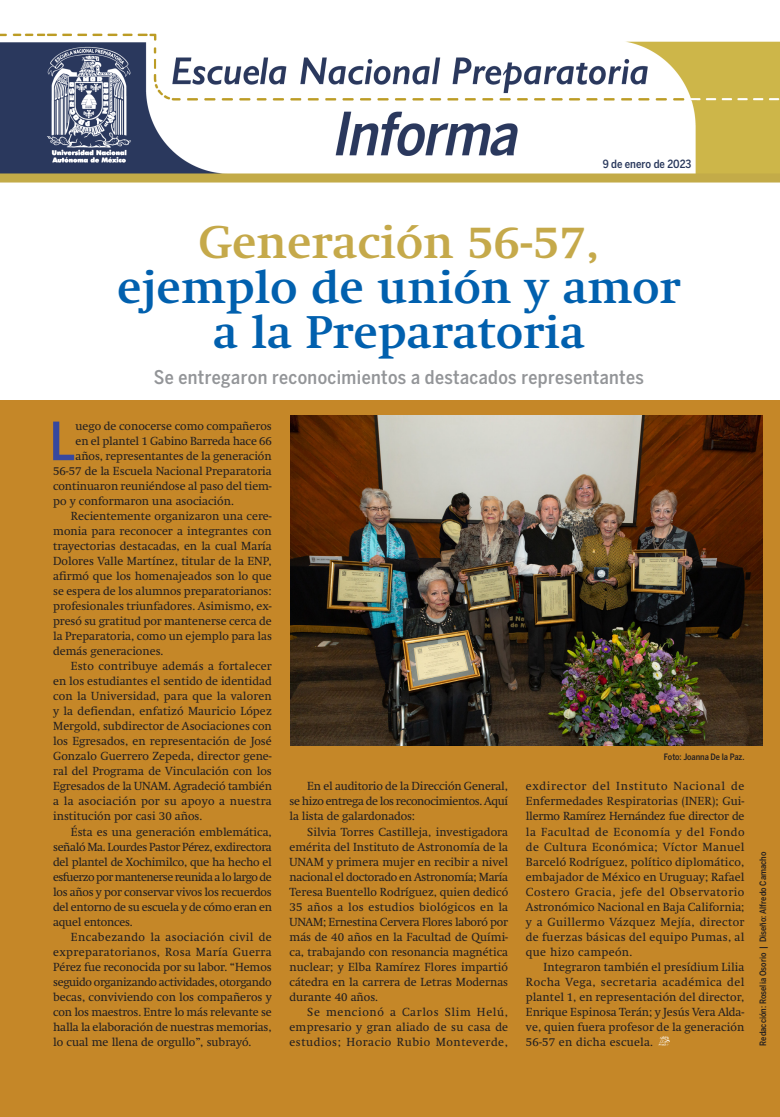
<style>
.page{position:relative;width:780px;height:1117px;background:#fff}
.page>*{position:absolute;margin:0;border:0;box-sizing:border-box;transform-origin:0 0}
.Text_Cap_2022{font:500 52.12px "Benton Sans Cond";color:#37489e}
.Cabezal_2022{font:700 45px "Swift";letter-spacing:.01em;color:#0160ae}
.Cabezal_2022-2{font:700 45px "Swift";letter-spacing:.01em;color:#c5a94a}
.Cabeza_secundaria{font:500 18.75px "Benton Sans Cond";letter-spacing:.02em;color:#939598}
.Texto_2022{font:11.62px/15px "Swift";color:#231f20;text-align:justify}
.Text_Cap_2022-2{font:11.62px "Swift";letter-spacing:-.005em;color:#231f20}
.Fecha_2022{font:500 11.25px "Benton Sans Cond";color:#29385c}
.Créditos_Nota{font:500 8.75px "Benton Sans Cond";color:#231f20}
.Pie_de_foto_2022{font:500 8.75px "Benton Sans Cond";letter-spacing:-.01em;color:#231f20}
</style>
<div class="page">
<img style="left:0;top:33px;width:779px;height:150px">
<div style="left:593px;top:157px;width:101px;height:13px;background:#fff"></div>
<div style="left:0;top:400px;width:780px;height:716px;background:#c58728"></div>
<svg style="left:658px;top:1036px;width:11px;height:9px"></svg>
<img style="left:290px;top:415px;width:472px;height:330px">
<p class="Fecha_2022" style="left:602px;top:158px;width:90px">9 de enero de 2023</p>
<p class="Cabezal_2022-2" style="left:198px;top:216px;width:402px">Generación 56-57,</p>
<p class="Cabezal_2022" style="left:117px;top:261px;width:564px">ejemplo de unión y amor</p>
<p class="Cabezal_2022" style="left:213px;top:306px;width:373px">a la Preparatoria</p>
<p class="Cabeza_secundaria" style="left:154px;top:366px;width:492px">Se entregaron reconocimientos a destacados representantes</p>
<p class="Text_Cap_2022" style="left:50px;top:410px;width:27px">L</p>
<p class="Text_Cap_2022-2" style="left:76px;top:419px;width:198px">uego de conocerse como compañeros</p>
<p class="Text_Cap_2022-2" style="left:76px;top:434px;width:198px">en el plantel 1 Gabino Barreda hace 66</p>
<p class="Text_Cap_2022-2" style="left:76px;top:449px;width:197px">años, representantes de la generación</p>
<p class="Text_Cap_2022-2" style="left:53px;top:464px;width:220px">56-57 de la Escuela Nacional Preparatoria</p>
<p class="Text_Cap_2022-2" style="left:53px;top:479px;width:220px">continuaron reuniéndose al paso del tiem-</p>
<p class="Text_Cap_2022-2" style="left:53px;top:494px;width:182px">po y conformaron una asociación.</p>
<p class="Texto_2022" style="left:53px;top:508px;width:220px;text-indent:18px">Recientemente organizaron una cere&shy;monia para reconocer a integrantes con trayectorias destacadas, en la cual María Dolores Valle Martínez, titular de la ENP, afirmó que los homenajeados son lo que se espera de los alumnos preparatorianos: profesionales triunfadores. Asimismo, ex&shy;presó su gratitud por mantenerse cerca de la Preparatoria, como un ejemplo para las demás generaciones.</p>
<p class="Texto_2022" style="left:53px;top:658px;width:220px;text-indent:18px">Esto contribuye además a fortalecer en los estudiantes el sentido de identidad con la Universidad, para que la valoren y la defiendan, enfatizó Mauricio López Mergold, subdirector de Asociaciones con los Egresados, en representación de José Gonzalo Guerrero Zepeda, director gene&shy;ral del Programa de Vinculación con los Egresados de la UNAM. Agradeció también a la asociación por su apoyo a nuestra institución por casi 30 años.</p>
<p class="Texto_2022" style="left:53px;top:823px;width:220px;text-indent:18px">Ésta es una generación emblemática, señaló Ma. Lourdes Pastor Pérez, exdirectora del plantel de Xochimilco, que ha hecho el esfuerzo por mantenerse reunida a lo largo de los años y por conservar vivos los recuerdos del entorno de su escuela y de cómo eran en aquel entonces.</p>
<p class="Texto_2022" style="left:53px;top:928px;width:220px;text-indent:18px">Encabezando la asociación civil de expreparatorianos, Rosa María Guerra Pérez fue reconocida por su labor. “Hemos seguido organizando actividades, otorgando becas, conviviendo con los compañeros y con los maestros. Entre lo más relevante se halla la elaboración de nuestras memorias, lo cual me llena de orgullo”, subrayó.</p>
<p class="Texto_2022" style="left:289px;top:778px;width:220px;text-indent:18px">En el auditorio de la Dirección General, se hizo entrega de los reconocimientos. Aquí la lista de galardonados:</p>
<p class="Texto_2022" style="left:289px;top:823px;width:220px;text-indent:18px">Silvia Torres Castilleja, investigadora emérita del Instituto de Astronomía de la UNAM y primera mujer en recibir a nivel nacional el doctorado en Astronomía; María Teresa Buentello Rodríguez, quien dedicó 35 años a los estudios biológicos en la UNAM; Ernestina Cervera Flores laboró por más de 40 años en la Facultad de Quími&shy;ca, trabajando con resonancia magnética nuclear; y Elba Ramírez Flores impartió cátedra en la carrera de Letras Modernas durante 40 años.</p>
<p class="Texto_2022" style="left:289px;top:1003px;width:220px;text-indent:18px">Se mencionó a Carlos Slim Helú, empresario y gran aliado de su casa de estudios; Horacio Rubio Monteverde,</p>
<p class="Pie_de_foto_2022" style="left:663px;top:752px;width:82px">Foto: Joanna De la Paz.</p>
<p class="Texto_2022" style="left:526px;top:778px;width:220px">exdirector del Instituto Nacional de Enfermedades Respiratorias (INER); Gui&shy;llermo Ramírez Hernández fue director de la Facultad de Economía y del Fondo de Cultura Económica; Víctor Manuel Barceló Rodríguez, político diplomático, embajador de México en Uruguay; Rafael Costero Gracia, jefe del Observatorio Astronómico Nacional en Baja California; y a Guillermo Vázquez Mejía, director de fuerzas básicas del equipo Pumas, al que hizo campeón.</p>
<p class="Texto_2022" style="left:526px;top:958px;width:220px;text-indent:18px">Integraron también el presídium Lilia Rocha Vega, secretaria académica del plantel 1, en representación del director, Enrique Espinosa Terán; y Jesús Vera Alda&shy;ve, quien fuera profesor de la generación 56-57 en dicha escuela.</p>
<p class="Créditos_Nota" style="left:757px;top:1045px;width:195px;rotate:-90deg">Redacción: Roselia Osorio | Diseño: Alfredo Camacho</p>
</div>
